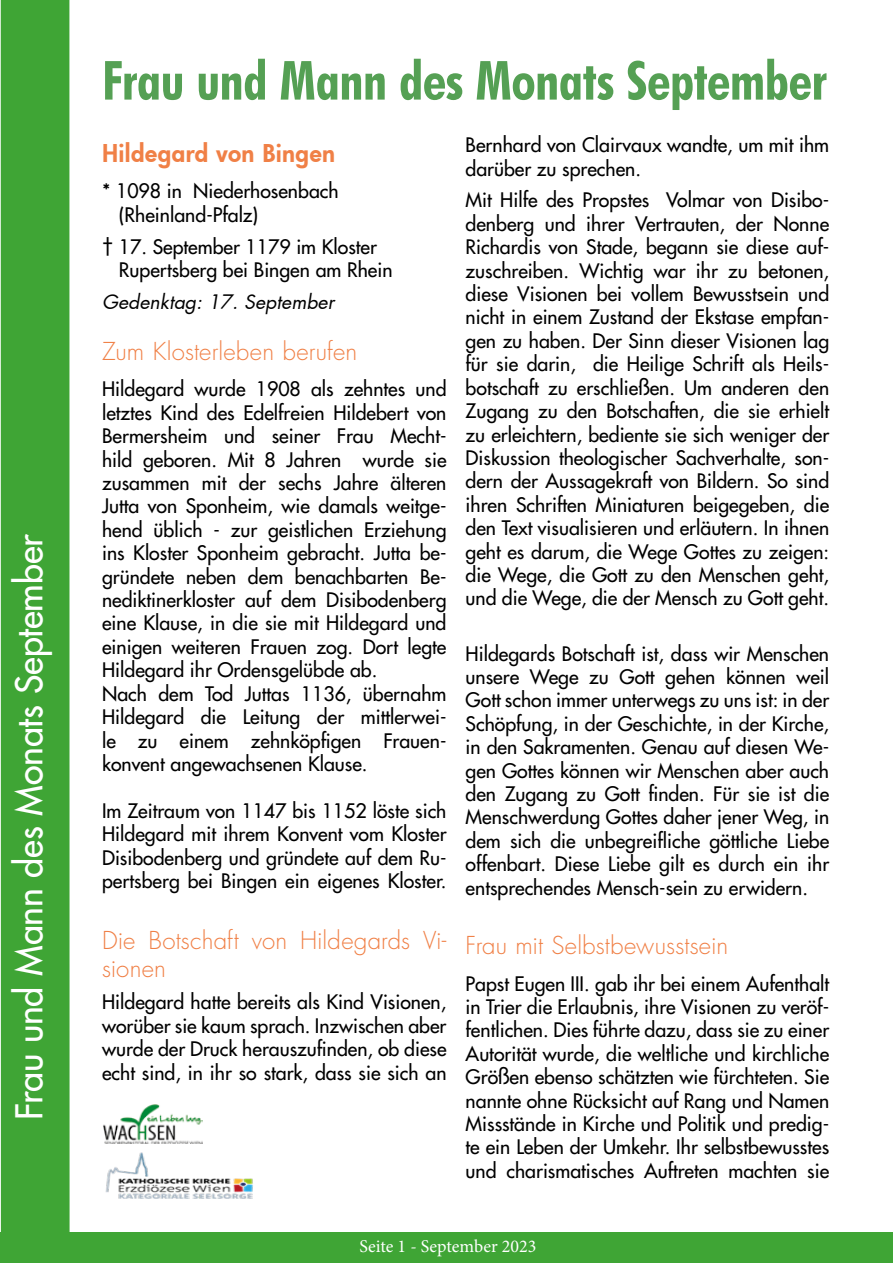
<style>
.page{position:relative;width:893px;height:1263px;background:#fff}
.page>*{position:absolute;margin:0;border:0;box-sizing:border-box;transform-origin:0 0}
.t1{font:700 condensed 54px "Futura BT";letter-spacing:-.01em;color:#55a054}
.t2{font:500 36px "Futura Std";letter-spacing:-.01em;color:#fff}
.t3{font:300 24px/28.8px "Futura Std";letter-spacing:.005em;color:#f08046}
.t4{font:800 24px "Futura";letter-spacing:.015em;color:#f08046}
.t5{font:500 19.5px/23.4px "Futura Std";color:#000;text-align:justify}
.t6{font:italic 19.5px "Futura";color:#000}
.t7{font:18px "Minion Pro";color:#fff}
</style>
<div class="page">
<div style="left:1px;top:0;width:69px;height:1263px;background:#3fa535"></div>
<div style="left:0;top:1232px;width:893px;height:31px;background:#3fa535"></div>
<img style="left:105px;top:1152px;width:148px;height:47px">
<img style="left:103px;top:1104px;width:100px;height:40px">
<h2 class="t2" style="left:7px;top:1119px;width:587px;rotate:-90deg">Frau und Mann des Monats September</h2>
<h1 class="t1" style="left:102px;top:48px;width:726px">Frau und Mann des Monats September</h1>
<p class="t4" style="left:102px;top:137px;width:235px">Hildegard von Bingen</p>
<p class="t5" style="left:119px;top:180px;width:221px;text-indent:-17px">* 1098 in Niederhosenbach (Rheinland-Pfalz)</p>
<p class="t5" style="left:119px;top:235px;width:275px;text-indent:-17px">† 17. September 1179 im Kloster<br>Rupertsberg bei Bingen am Rhein</p>
<p class="t6" style="left:102px;top:288px;width:234px">Gedenktag: 17. September</p>
<p class="t3" style="left:102px;top:338px;width:257px">Zum Klosterleben berufen</p>
<p class="t5" style="left:102px;top:378px;width:346px;text-align:left">Hildegard wurde 1908 als zehntes und letztes Kind des Edelfreien Hildebert von Bermersheim und seiner Frau Mecht&shy;hild geboren. Mit 8 Jahren wurde sie zusammen mit der sechs Jahre älteren Jutta von Sponheim, wie damals weitge&shy;hend üblich - zur geistlichen Erziehung ins Kloster Sponheim gebracht. Jutta be&shy;gründete neben dem benachbarten Be&shy;nediktinerkloster auf dem Disibodenberg eine Klause, in die sie mit Hildegard und einigen weiteren Frauen zog. Dort legte Hildegard ihr Ordensgelübde ab.<br>Nach dem Tod Juttas 1136, übernahm Hildegard die Leitung der mittlerwei&shy;le zu einem zehnköpfigen Frauen&shy;konvent angewachsenen Klause.</p>
<p class="t5" style="left:102px;top:799px;width:346px">Im Zeitraum von 1147 bis 1152 löste sich Hildegard mit ihrem Konvent vom Kloster Disibodenberg und gründete auf dem Ru&shy;pertsberg bei Bingen ein eigenes Kloster.</p>
<p class="t3" style="left:102px;top:926px;width:346px">Die Botschaft von Hildegards Vi&shy;sionen</p>
<p class="t5" style="left:102px;top:990px;width:346px">Hildegard hatte bereits als Kind Visionen, worüber sie kaum sprach. Inzwischen aber wurde der Druck herauszufinden, ob diese echt sind, in ihr so stark, dass sie sich an</p>
<p class="t5" style="left:466px;top:133px;width:365px">Bernhard von Clairvaux wandte, um mit ihm darüber zu sprechen.</p>
<p class="t5" style="left:466px;top:189px;width:365px">Mit Hilfe des Propstes Volmar von Disibo&shy;denberg und ihrer Vertrauten, der Nonne Richardis von Stade, begann sie diese auf&shy;zuschreiben. Wichtig war ihr zu betonen, diese Visionen bei vollem Bewusstsein und nicht in einem Zustand der Ekstase empfan&shy;gen zu haben. Der Sinn dieser Visionen lag für sie darin, die Heilige Schrift als Heils&shy;botschaft zu erschließen. Um anderen den Zugang zu den Botschaften, die sie erhielt zu erleichtern, bediente sie sich weniger der Diskussion theologischer Sachverhalte, son&shy;dern der Aussagekraft von Bildern. So sind ihren Schriften Miniaturen beigegeben, die den Text visualisieren und erläutern. In ihnen geht es darum, die Wege Gottes zu zeigen: die Wege, die Gott zu den Menschen geht, und die Wege, die der Mensch zu Gott geht.</p>
<p class="t5" style="left:466px;top:642px;width:365px">Hildegards Botschaft ist, dass wir Menschen unsere Wege zu Gott gehen können weil Gott schon immer unterwegs zu uns ist: in der Schöpfung, in der Geschichte, in der Kirche, in den Sakramenten. Genau auf diesen We&shy;gen Gottes können wir Menschen aber auch den Zugang zu Gott finden. Für sie ist die Menschwerdung Gottes daher jener Weg, in dem sich die unbegreifliche göttliche Liebe offenbart. Diese Liebe gilt es durch ein ihr entsprechendes Mensch-sein zu erwidern.</p>
<p class="t3" style="left:466px;top:932px;width:264px">Frau mit Selbstbewusstsein</p>
<p class="t5" style="left:466px;top:972px;width:365px">Papst Eugen III. gab ihr bei einem Aufenthalt in Trier die Erlaubnis, ihre Visionen zu veröf&shy;fentlichen. Dies führte dazu, dass sie zu einer Autorität wurde, die weltliche und kirchliche Größen ebenso schätzten wie fürchteten. Sie nannte ohne Rücksicht auf Rang und Namen Missstände in Kirche und Politik und predig&shy;te ein Leben der Umkehr. Ihr selbstbewusstes und charismatisches Auftreten machten sie</p>
<p class="t7" style="left:359px;top:1234px;width:178px">Seite 1 - September 2023</p>
</div>
